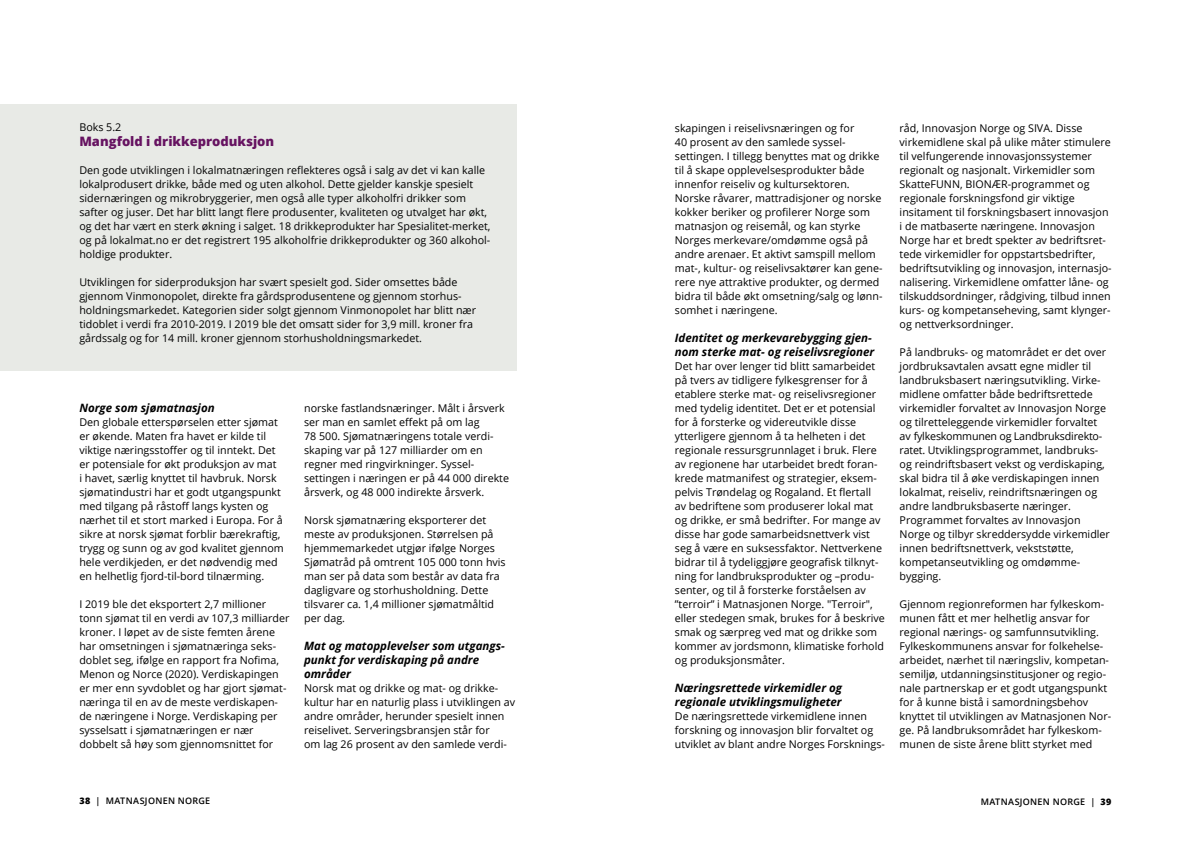
<style>
.page{position:relative;width:1191px;height:842px;background:#fff}
.page>*{position:absolute;margin:0;border:0;box-sizing:border-box;transform-origin:0 0}
.H4_Bokstittel{font:800 13px "Open Sans";color:#661361}
.H4_-_mellomtittel_alt{font:italic 700 11.5px/14px "Open Sans";color:#000}
.Brødtekst{font:10.7px/14px "Open Sans";color:#000}
.H4_Bokstittel-2{font:10.7px "Open Sans";color:#000}
.t1{font:600 9px "Open Sans";letter-spacing:.035em;color:#000}
.s1{font-weight:800}
</style>
<div class="page">
<div style="left:0;top:104px;width:516px;height:266px;background:#e8eae6"></div>
<h4 class="H4_Bokstittel-2" style="left:79px;top:120px;width:43px">Boks 5.2</h4>
<h4 class="H4_Bokstittel" style="left:79px;top:132px;width:196px">Mangfold i drikkeproduksjon</h4>
<p class="Brødtekst" style="left:79px;top:163px;width:413px">Den gode utviklingen i lokalmatnæringen reflekteres også i salg av det vi kan kalle lokalprodusert drikke, både med og uten alkohol. Dette gjelder kanskje spesielt sidernæringen og mikrobryggerier, men også alle typer alkoholfri drikker som safter og juser. Det har blitt langt flere produsenter, kvaliteten og utvalget har økt, og det har vært en sterk økning i salget. 18 drikkeprodukter har Spesialitet-merket, og på lokalmat.no er det registrert 195 alkoholfrie drikkeprodukter og 360 alkohol&shy;holdige produkter.</p>
<p class="Brødtekst" style="left:79px;top:275px;width:398px">Utviklingen for siderproduksjon har svært spesielt god. Sider omsettes både gjennom Vinmonopolet, direkte fra gårdsprodusentene og gjennom storhus&shy;holdningsmarkedet. Kategorien sider solgt gjennom Vinmonopolet har blitt nær tidoblet i verdi fra 2010-2019. I 2019 ble det omsatt sider for 3,9 mill. kroner fra gårdssalg og for 14 mill. kroner gjennom storhusholdningsmarkedet.</p>
<h4 class="H4_-_mellomtittel_alt" style="left:79px;top:401px;width:137px">Norge som sjømatnasjon</h4>
<p class="Brødtekst" style="left:79px;top:415px;width:206px">Den globale etterspørselen etter sjømat er økende. Maten fra havet er kilde til viktige næringsstoffer og til inntekt. Det er potensiale for økt produksjon av mat<br>i havet, særlig knyttet til havbruk. Norsk sjømatindustri har et godt utgangspunkt med tilgang på råstoff langs kysten og nærhet til et stort marked i Europa. For å sikre at norsk sjømat forblir bærekraftig, trygg og sunn og av god kvalitet gjennom hele verdikjeden, er det nødvendig med en helhetlig fjord-til-bord tilnærming.</p>
<p class="Brødtekst" style="left:79px;top:597px;width:211px">I 2019 ble det eksportert 2,7 millioner tonn sjømat til en verdi av 107,3 milliarder kroner. I løpet av de siste femten årene har omsetningen i sjømatnæringa seks&shy;doblet seg, ifølge en rapport fra Nofima, Menon og Norce (2020). Verdiskapingen er mer enn syvdoblet og har gjort sjømat&shy;næringa til en av de meste verdiskapen&shy;de næringene i Norge. Verdiskaping per sysselsatt i sjømatnæringen er nær dobbelt så høy som gjennomsnittet for</p>
<p class="Brødtekst" style="left:304px;top:401px;width:206px">norske fastlandsnæringer. Målt i årsverk ser man en samlet effekt på om lag<br>78 500. Sjømatnæringens totale verdi&shy;skaping var på 127 milliarder om en regner med ringvirkninger. Syssel&shy;settingen i næringen er på 44 000 direkte årsverk, og 48 000 indirekte årsverk.</p>
<p class="Brødtekst" style="left:304px;top:513px;width:203px">Norsk sjømatnæring eksporterer det meste av produksjonen. Størrelsen på hjemmemarkedet utgjør ifølge Norges Sjømatråd på omtrent 105 000 tonn hvis man ser på data som består av data fra dagligvare og storhusholdning. Dette tilsvarer ca. 1,4 millioner sjømatmåltid per dag.</p>
<h4 class="H4_-_mellomtittel_alt" style="left:304px;top:639px;width:202px">Mat og matopplevelser som utgangs&shy;punkt for verdiskaping på andre områder</h4>
<p class="Brødtekst" style="left:304px;top:681px;width:212px">Norsk mat og drikke og mat- og drikke&shy;kultur har en naturlig plass i utviklingen av andre områder, herunder spesielt innen reiselivet. Serveringsbransjen står for<br>om lag 26 prosent av den samlede verdi-</p>
<p class="Brødtekst" style="left:675px;top:121px;width:209px">skapingen i reiselivsnæringen og for<br>40 prosent av den samlede syssel&shy;settingen. I tillegg benyttes mat og drikke til å skape opplevelsesprodukter både innenfor reiseliv og kultursektoren.<br>Norske råvarer, mattradisjoner og norske kokker beriker og profilerer Norge som matnasjon og reisemål, og kan styrke Norges merkevare/omdømme også på andre arenaer. Et aktivt samspill mellom mat-, kultur- og reiselivsaktører kan gene&shy;rere nye attraktive produkter, og dermed bidra til både økt omsetning/salg og lønn&shy;somhet i næringene.</p>
<h4 class="H4_-_mellomtittel_alt" style="left:675px;top:331px;width:201px">Identitet og merkevarebygging gjen&shy;nom sterke mat- og reiselivsregioner</h4>
<p class="Brødtekst" style="left:675px;top:359px;width:211px">Det har over lenger tid blitt samarbeidet på tvers av tidligere fylkesgrenser for å etablere sterke mat- og reiselivsregioner med tydelig identitet. Det er et potensial for å forsterke og videreutvikle disse ytterligere gjennom å ta helheten i det regionale ressursgrunnlaget i bruk. Flere av regionene har utarbeidet bredt foran&shy;krede matmanifest og strategier, eksem&shy;pelvis Trøndelag og Rogaland. Et flertall av bedriftene som produserer lokal mat og drikke, er små bedrifter. For mange av disse har gode samarbeidsnettverk vist seg å være en suksessfaktor. Nettverkene bidrar til å tydeliggjøre geografisk tilknyt&shy;ning for landbruksprodukter og –produ&shy;senter, og til å forsterke forståelsen av ”terroir” i Matnasjonen Norge. "Terroir", eller stedegen smak, brukes for å beskrive smak og særpreg ved mat og drikke som kommer av jordsmonn, klimatiske forhold og produksjonsmåter.</p>
<h4 class="H4_-_mellomtittel_alt" style="left:675px;top:681px;width:169px">Næringsrettede virkemidler og regionale utviklingsmuligheter</h4>
<p class="Brødtekst" style="left:675px;top:709px;width:211px">De næringsrettede virkemidlene innen forskning og innovasjon blir forvaltet og utviklet av blant andre Norges Forsknings-</p>
<p class="Brødtekst" style="left:899px;top:121px;width:213px">råd, Innovasjon Norge og SIVA. Disse virkemidlene skal på ulike måter stimulere til velfungerende innovasjonssystemer regionalt og nasjonalt. Virkemidler som SkatteFUNN, BIONÆR-programmet og regionale forskningsfond gir viktige insitament til forskningsbasert innovasjon i de matbaserte næringene. Innovasjon Norge har et bredt spekter av bedriftsret&shy;tede virkemidler for oppstartsbedrifter, bedriftsutvikling og innovasjon, internasjo&shy;nalisering. Virkemidlene omfatter låne- og tilskuddsordninger, rådgiving, tilbud innen kurs- og kompetanseheving, samt klynger&shy;og nettverksordninger.</p>
<p class="Brødtekst" style="left:899px;top:345px;width:212px">På landbruks- og matområdet er det over jordbruksavtalen avsatt egne midler til landbruksbasert næringsutvikling. Virke&shy;midlene omfatter både bedriftsrettede virkemidler forvaltet av Innovasjon Norge og tilretteleggende virkemidler forvaltet av fylkeskommunen og Landbruksdirekto&shy;ratet. Utviklingsprogrammet, landbruks&shy;og reindriftsbasert vekst og verdiskaping, skal bidra til å øke verdiskapingen innen lokalmat, reiseliv, reindriftsnæringen og andre landbruksbaserte næringer.<br>Programmet forvaltes av Innovasjon Norge og tilbyr skreddersydde virkemidler innen bedriftsnettverk, vekststøtte, kompetanseutvikling og omdømme&shy;bygging.</p>
<p class="Brødtekst" style="left:899px;top:597px;width:213px">Gjennom regionreformen har fylkeskom&shy;munen fått et mer helhetlig ansvar for regional nærings- og samfunnsutvikling.<br>Fylkeskommunens ansvar for folkehelse&shy;arbeidet, nærhet til næringsliv, kompetan&shy;semiljø, utdanningsinstitusjoner og regio&shy;nale partnerskap er et godt utgangspunkt for å kunne bistå i samordningsbehov knyttet til utviklingen av Matnasjonen Nor&shy;ge. På landbruksområdet har fylkeskom&shy;munen de siste årene blitt styrket med</p>
<p class="t1" style="left:79px;top:795px;width:132px"><span class="s1">38</span> | MATNASJONEN NORGE</p>
<p class="t1" style="left:980px;top:795px;width:132px">MATNASJONEN NORGE | <span class="s1">39</span></p>
</div>
